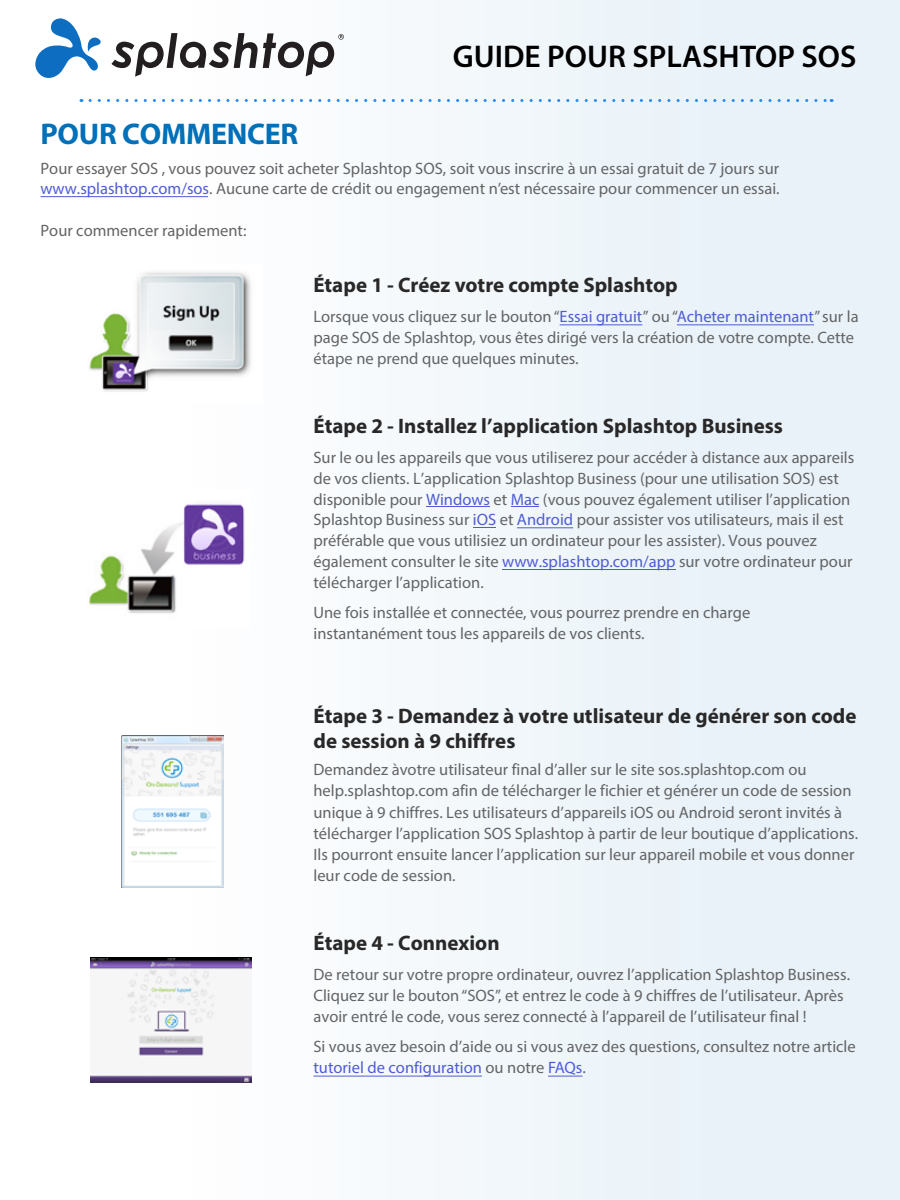
<style>
.page{position:relative;width:900px;height:1200px;background:#fff}
.page>*{position:absolute;margin:0;border:0;box-sizing:border-box;transform-origin:0 0}
.t1{font:600 31.5px "Myriad Pro";color:#000}
.t2{font:700 30px "Myriad Pro";letter-spacing:-.01em;color:#0070b8}
.t3{font:700 21px/25.2px "Myriad Pro";color:#292829}
.t4{font:16.5px/21px "Myriad Pro";color:#636466}
.s1{color:#4f5cd6}
.s2{color:#4f5cd5}
</style>
<div class="page">
<div style="left:171px;top:0;width:729px;height:1200px;background:#f0f6fa"></div>
<svg style="left:90px;top:99px;width:742px;height:3px"></svg>
<svg style="left:111px;top:33px;width:233px;height:44px"></svg>
<svg style="left:35px;top:18px;width:66px;height:60px"></svg>
<img style="left:89px;top:263px;width:173px;height:140px">
<img style="left:91px;top:958px;width:160px;height:124px">
<img style="left:88px;top:490px;width:162px;height:138px">
<img style="left:121px;top:736px;width:102px;height:152px">
<hr style="left:40px;top:196px;width:168px;height:1px;background:#4f5cd6">
<hr style="left:548px;top:1076px;width:35px;height:1px;background:#4f5cd6">
<hr style="left:314px;top:1076px;width:168px;height:1px;background:#4f5cd6">
<hr style="left:502px;top:569px;width:174px;height:1px;background:#4f5cd5">
<hr style="left:517px;top:528px;width:56px;height:1px;background:#4f5cd5">
<svg style="left:473px;top:527px;width:23px;height:1px"></svg>
<hr style="left:427px;top:507px;width:63px;height:1px;background:#4f5cd5">
<hr style="left:677px;top:324px;width:137px;height:1px;background:#4f5cd6">
<hr style="left:560px;top:324px;width:82px;height:1px;background:#4f5cd6">
<h1 class="t1" style="left:453px;top:37px;width:405px">GUIDE POUR SPLASHTOP SOS</h1>
<h2 class="t2" style="left:40px;top:114px;width:259px">POUR COMMENCER</h2>
<p class="t4" style="left:40px;top:158px;width:741px;line-height:20.2px">Pour essayer SOS , vous pouvez soit acheter Splashtop SOS, soit vous inscrire à un essai gratuit de 7 jours sur <span class="s1">www.splashtop.com/sos</span>. Aucune carte de crédit ou engagement n’est nécessaire pour commencer un essai.</p>
<p class="t4" style="left:41px;top:220px;width:208px">Pour commencer rapidement:</p>
<p class="t3" style="left:314px;top:271px;width:366px">Étape 1 - Créez votre compte Splashtop</p>
<p class="t4" style="left:314px;top:305px;width:547px">Lorsque vous cliquez sur le bouton “<span class="s1">Essai gratuit</span>” ou“<span class="s1">Acheter maintenant</span>” sur la page SOS de Splashtop, vous êtes dirigé vers la création de votre compte. Cette étape ne prend que quelques minutes.</p>
<p class="t3" style="left:314px;top:412px;width:471px">Étape 2 - Installez l’application Splashtop Business</p>
<p class="t4" style="left:314px;top:447px;width:542px">Sur le ou les appareils que vous utiliserez pour accéder à distance aux appareils de vos clients. L’application Splashtop Business (pour une utilisation SOS) est disponible pour <span class="s2">Windows</span> et <span class="s2">Mac</span> (vous pouvez également utiliser l’application Splashtop Business sur <span class="s2">iOS</span> et <span class="s2">Android</span> pour assister vos utilisateurs, mais il est préférable que vous utilisiez un ordinateur pour les assister). Vous pouvez également consulter le site <span class="s2">www.splashtop.com/app</span> sur votre ordinateur pour télécharger l’application.</p>
<p class="t4" style="left:314px;top:602px;width:438px">Une fois installée et connectée, vous pourrez prendre en charge instantanément tous les appareils de vos clients.</p>
<p class="t3" style="left:314px;top:703px;width:545px">Étape 3 - Demandez à votre utlisateur de générer son code de session à 9 chiffres</p>
<p class="t4" style="left:314px;top:759px;width:546px">Demandez àvotre utilisateur final d’aller sur le site sos.splashtop.com ou help.splashtop.com afin de télécharger le fichier et générer un code de session unique à 9 chiffres. Les utilisateurs d’appareils iOS ou Android seront invités à télécharger l’application SOS Splashtop à partir de leur boutique d’applications.<br>Ils pourront ensuite lancer l’application sur leur appareil mobile et vous donner leur code de session.</p>
<p class="t3" style="left:314px;top:930px;width:188px">Étape 4 - Connexion</p>
<p class="t4" style="left:314px;top:964px;width:538px">De retour sur votre propre ordinateur, ouvrez l’application Splashtop Business.<br>Cliquez sur le bouton “SOS”, et entrez le code à 9 chiffres de l’utilisateur. Après avoir entré le code, vous serez connecté à l’appareil de l’utilisateur final !</p>
<p class="t4" style="left:314px;top:1036px;width:544px">Si vous avez besoin d’aide ou si vous avez des questions, consultez notre article <span class="s1">tutoriel de configuration</span> ou notre <span class="s1">FAQs</span>.</p>
</div>
